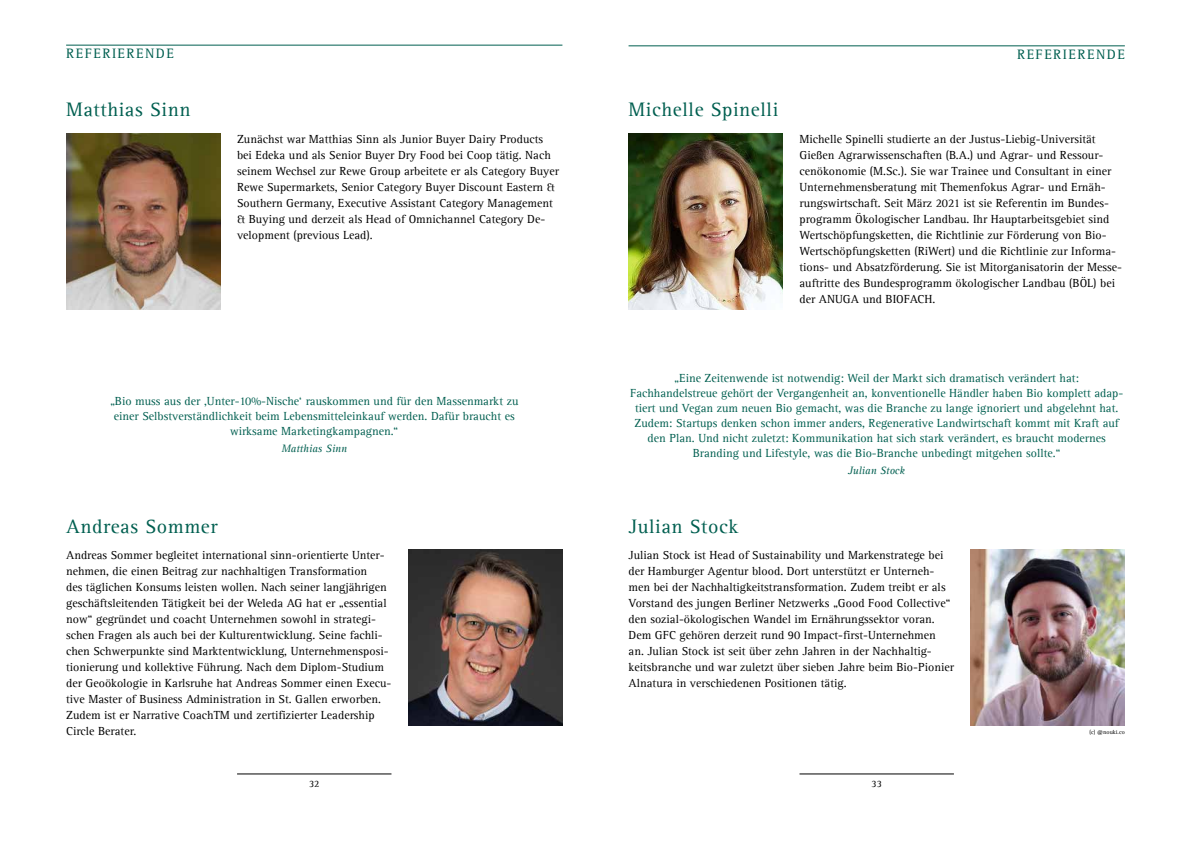
<style>
.page{position:relative;width:1191px;height:842px;background:#fff}
.page>*{position:absolute;margin:0;border:0;box-sizing:border-box;transform-origin:0 0}
.t1{font:20px "Agfa Rotis Serif";letter-spacing:.03em;color:#005f50}
.t2{font:14px "Agfa Rotis Serif";letter-spacing:.1em;color:#005f50}
.t3{font:12px/16px "Agfa Rotis Serif";color:#000}
.t4{font:12px/15px "Agfa Rotis Serif";color:#005f50;text-align:center}
.t5{font:italic 11px "Agfa Rotis Serif";color:#005f50}
.t6{font:10px "Agfa Rotis Serif";color:#000}
.t7{font:6px "Agfa Rotis Serif";color:#000}
</style>
<div class="page">
<hr style="left:66px;top:45px;width:496px;height:1px;background:#005f50">
<hr style="left:628px;top:46px;width:496px;height:1px;background:#005f50">
<hr style="left:237px;top:774px;width:154px;height:1px;background:#000">
<hr style="left:799px;top:774px;width:155px;height:1px;background:#000">
<img style="left:408px;top:550px;width:154px;height:176px">
<img style="left:66px;top:133px;width:154px;height:176px">
<img style="left:628px;top:133px;width:155px;height:176px">
<img style="left:970px;top:550px;width:154px;height:176px">
<p class="t2" style="left:66px;top:45px;width:109px">REFERIERENDE</p>
<p class="t2" style="left:1017px;top:46px;width:109px">REFERIERENDE</p>
<h1 class="t1" style="left:66px;top:98px;width:126px">Matthias Sinn</h1>
<p class="t3" style="left:237px;top:131px;width:323px">Zunächst war Matthias Sinn als Junior Buyer Dairy Products bei Edeka und als Senior Buyer Dry Food bei Coop tätig. Nach seinem Wechsel zur Rewe Group arbeitete er als Category Buyer Rewe Supermarkets, Senior Category Buyer Discount Eastern &amp; Southern Germany, Executive Assistant Category Management &amp; Buying und derzeit als Head of Omnichannel Category De&shy;velopment (previous Lead).</p>
<p class="t4" style="left:110px;top:393px;width:410px">„Bio muss aus der ,Unter-10%-Nische‘ rauskommen und für den Massenmarkt zu einer Selbstverständlichkeit beim Lebensmitteleinkauf werden. Dafür braucht es wirksame Marketingkampagnen.“</p>
<p class="t5" style="left:281px;top:441px;width:67px">Matthias Sinn</p>
<h1 class="t1" style="left:66px;top:514px;width:153px">Andreas Sommer</h1>
<p class="t3" style="left:66px;top:547px;width:327px">Andreas Sommer begleitet international sinn-orientierte Unter&shy;nehmen, die einen Beitrag zur nachhaltigen Transformation<br>des täglichen Konsums leisten wollen. Nach seiner langjährigen geschäftsleitenden Tätigkeit bei der Weleda AG hat er „essential now“ gegründet und coacht Unternehmen sowohl in strategi&shy;schen Fragen als auch bei der Kulturentwicklung. Seine fachli&shy;chen Schwerpunkte sind Marktentwicklung, Unternehmensposi&shy;tionierung und kollektive Führung. Nach dem Diplom-Studium der Geoökologie in Karlsruhe hat Andreas Sommer einen Execu&shy;tive Master of Business Administration in St. Gallen erworben.<br>Zudem ist er Narrative CoachTM und zertifizierter Leadership Circle Berater.</p>
<h1 class="t1" style="left:628px;top:98px;width:151px">Michelle Spinelli</h1>
<p class="t3" style="left:799px;top:131px;width:324px">Michelle Spinelli studierte an der Justus-Liebig-Universität Gießen Agrarwissenschaften (B.A.) und Agrar- und Ressour&shy;cenökonomie (M.Sc.). Sie war Trainee und Consultant in einer Unternehmensberatung mit Themenfokus Agrar- und Ernäh&shy;rungswirtschaft. Seit März 2021 ist sie Referentin im Bundes&shy;programm Ökologischer Landbau. Ihr Hauptarbeitsgebiet sind Wertschöpfungsketten, die Richtlinie zur Förderung von Bio-Wertschöpfungsketten (RiWert) und die Richtlinie zur Informa&shy;tions- und Absatzförderung. Sie ist Mitorganisatorin der Messe&shy;auftritte des Bundesprogramm ökologischer Landbau (BÖL) bei der ANUGA und BIOFACH.</p>
<p class="t4" style="left:630px;top:371px;width:494px">„Eine Zeitenwende ist notwendig: Weil der Markt sich dramatisch verändert hat:<br>Fachhandelstreue gehört der Vergangenheit an, konventionelle Händler haben Bio komplett adap&shy;tiert und Vegan zum neuen Bio gemacht, was die Branche zu lange ignoriert und abgelehnt hat.<br>Zudem: Startups denken schon immer anders, Regenerative Landwirtschaft kommt mit Kraft auf den Plan. Und nicht zuletzt: Kommunikation hat sich stark verändert, es braucht modernes Branding und Lifestyle, was die Bio-Branche unbedingt mitgehen sollte.“</p>
<p class="t5" style="left:848px;top:464px;width:58px">Julian Stock</p>
<h1 class="t1" style="left:628px;top:514px;width:112px">Julian Stock</h1>
<p class="t3" style="left:628px;top:547px;width:327px">Julian Stock ist Head of Sustainability und Markenstratege bei der Hamburger Agentur blood. Dort unterstützt er Unterneh&shy;men bei der Nachhaltigkeitstransformation. Zudem treibt er als Vorstand des jungen Berliner Netzwerks „Good Food Collective“ den sozial-ökologischen Wandel im Ernährungssektor voran.<br>Dem GFC gehören derzeit rund 90 Impact-first-Unternehmen an. Julian Stock ist seit über zehn Jahren in der Nachhaltig&shy;keitsbranche und war zuletzt über sieben Jahre beim Bio-Pionier Alnatura in verschiedenen Positionen tätig.</p>
<p class="t7" style="left:1089px;top:729px;width:37px">(c) @nouki.co</p>
<p class="t6" style="left:309px;top:778px;width:12px">32</p>
<p class="t6" style="left:871px;top:778px;width:12px">33</p>
</div>
